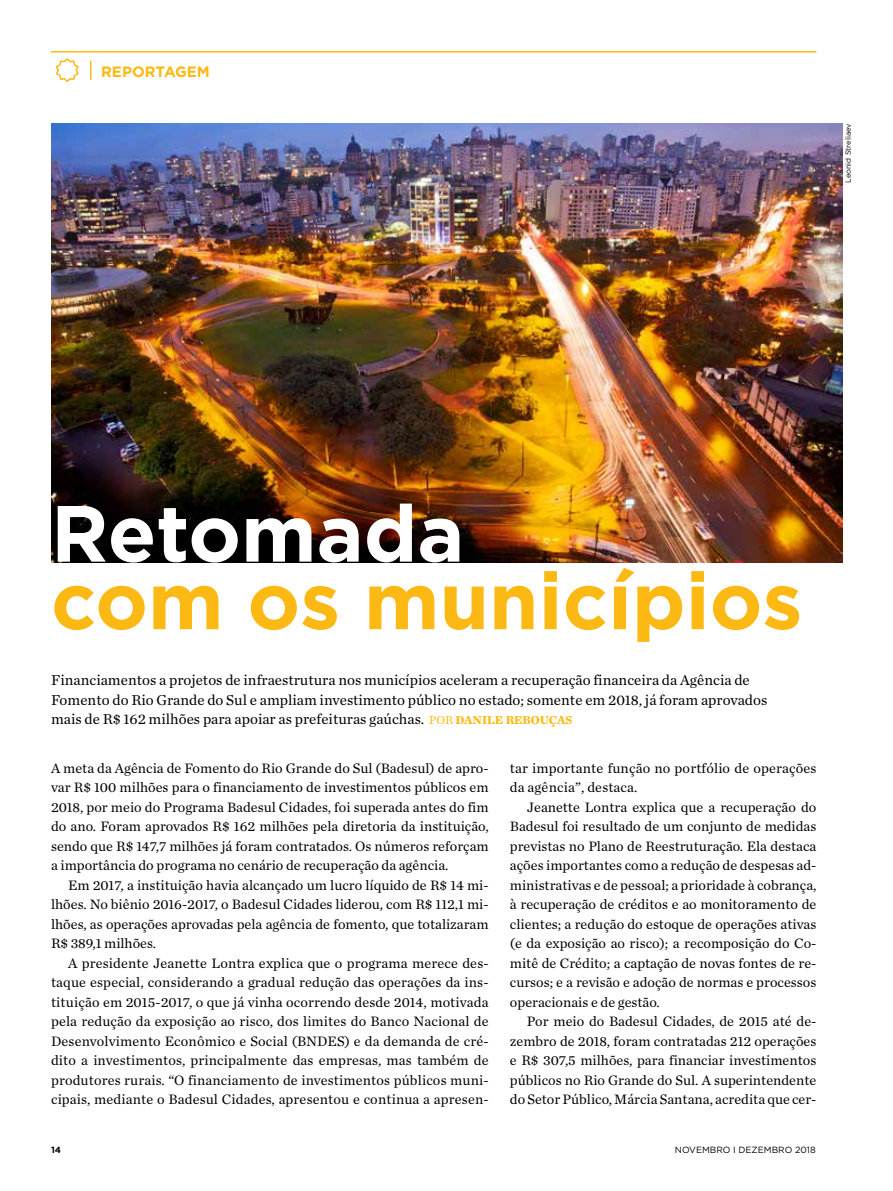
<style>
.page{position:relative;width:893px;height:1191px;background:#fff}
.page>*{position:absolute;margin:0;border:0;box-sizing:border-box;transform-origin:0 0}
.t1{font:700 79.5px "Gotham";color:#fdb913}
.t2{font:700 79.5px "Gotham";color:#fff}
.t3{font:15px/19.5px "Chronicle Text G1";color:#000}
.t4{font:700 15px "Gotham";color:#fdb913}
.t5{font:14.25px/19.5px "Chronicle Text G1";color:#000;text-align:justify}
.t6{font:9px "Gotham";color:#000}
.t7{font:700 9px "Gotham";color:#000}
.t8{font:7.5px "Gotham";color:#000}
.s1{font-size:12px;color:#fdb913}
.s2{font-weight:700;font-size:12px;color:#fdb913}
</style>
<div class="page">
<hr style="left:51px;top:51px;width:765px;height:2px;background:#fdb913">
<svg style="left:90px;top:61px;width:1px;height:19px"></svg>
<svg style="left:56px;top:58px;width:23px;height:24px"></svg>
<img style="left:52px;top:123px;width:791px;height:440px">
<p class="t4" style="left:101px;top:62px;width:110px">REPORTAGEM</p>
<p class="t8" style="left:843px;top:183px;width:61px;rotate:-90deg">Leonid Streliaev</p>
<h1 class="t2" style="left:51px;top:481px;width:415px">Retomada</h1>
<h1 class="t1" style="left:51px;top:548px;width:753px">com os municípios</h1>
<p class="t3" style="left:51px;top:669px;width:718px">Financiamentos a projetos de infraestrutura nos municípios aceleram a recuperação financeira da Agência de<br>Fomento do Rio Grande do Sul e ampliam investimento público no estado; somente em 2018, já foram aprovados mais de R$ 162 milhões para apoiar as prefeituras gaúchas. <span class="s1">POR</span> <span class="s2">DANILE REBOUÇAS</span></p>
<p class="t5" style="left:51px;top:757px;width:439px">A meta da Agência de Fomento do Rio Grande do Sul (Badesul) de apro&shy;var R$ 100 milhões para o financiamento de investimentos públicos em 2018, por meio do Programa Badesul Cidades, foi superada antes do fim do ano. Foram aprovados R$ 162 milhões pela diretoria da instituição, sendo que R$ 147,7 milhões já foram contratados. Os números reforçam a importância do programa no cenário de recuperação da agência.</p>
<p class="t5" style="left:51px;top:874px;width:439px;text-indent:17px">Em 2017, a instituição havia alcançado um lucro líquido de R$ 14 mi&shy;lhões. No biênio 2016-2017, o Badesul Cidades liderou, com R$ 112,1 mi&shy;lhões, as operações aprovadas pela agência de fomento, que totalizaram R$ 389,1 milhões.</p>
<p class="t5" style="left:51px;top:952px;width:439px;text-indent:17px">A presidente Jeanette Lontra explica que o programa merece des&shy;taque especial, considerando a gradual redução das operações da ins&shy;tituição em 2015-2017, o que já vinha ocorrendo desde 2014, motivada pela redução da exposição ao risco, dos limites do Banco Nacional de Desenvolvimento Econômico e Social (BNDES) e da demanda de cré&shy;dito a investimentos, principalmente das empresas, mas também de produtores rurais. “O financiamento de investimentos públicos muni&shy;cipais, mediante o Badesul Cidades, apresentou e continua a apresen-</p>
<p class="t5" style="left:510px;top:757px;width:308px">tar importante função no portfólio de operações da agência”, destaca.</p>
<p class="t5" style="left:510px;top:796px;width:308px;text-indent:17px">Jeanette Lontra explica que a recuperação do Badesul foi resultado de um conjunto de medidas previstas no Plano de Reestruturação. Ela destaca ações importantes como a redução de despesas ad&shy;ministrativas e de pessoal; a prioridade à cobrança, à recuperação de créditos e ao monitoramento de clientes; a redução do estoque de operações ativas (e da exposição ao risco); a recomposição do Co&shy;mitê de Crédito; a captação de novas fontes de re&shy;cursos; e a revisão e adoção de normas e processos operacionais e de gestão.</p>
<p class="t5" style="left:510px;top:1011px;width:308px;text-indent:17px">Por meio do Badesul Cidades, de 2015 até de&shy;zembro de 2018, foram contratadas 212 operações e R$ 307,5 milhões, para financiar investimentos públicos no Rio Grande do Sul. A superintendente do Setor Público, Márcia Santana, acredita que cer-</p>
<p class="t7" style="left:51px;top:1144px;width:11px">14</p>
<p class="t6" style="left:675px;top:1144px;width:142px">NOVEMBRO I DEZEMBRO 2018</p>
</div>
